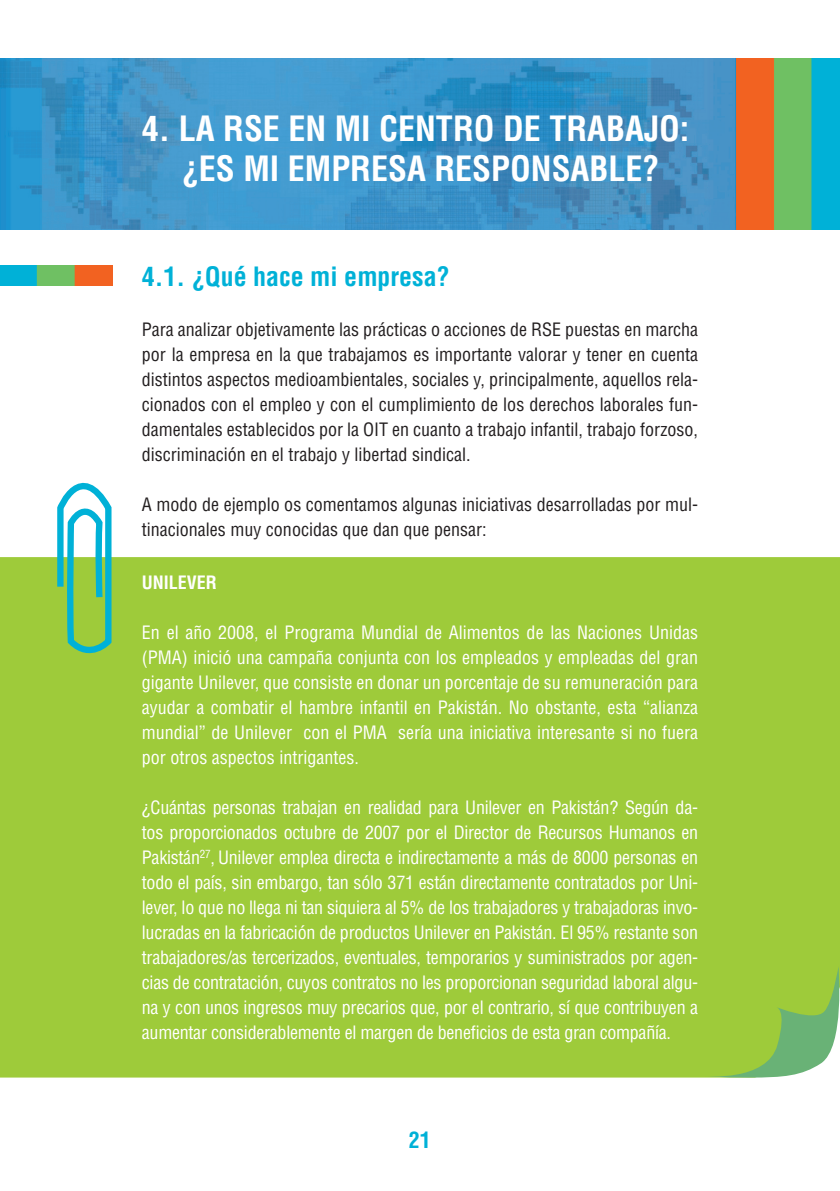
<style>
.page{position:relative;width:840px;height:1191px;background:#fff}
.page>*{position:absolute;margin:0;border:0;box-sizing:border-box;transform-origin:0 0}
.t1{font:700 condensed 34px/40px "Helvetica";color:#fff;text-align:center}
.t2{font:700 condensed 26px "Helvetica";color:#00b1d7}
.t3{font:700 condensed 22px "Helvetica";color:#00b1d7}
.t4{font:condensed 18px/25px "Helvetica";letter-spacing:-.01em;color:#fff;text-align:justify}
.t5{font:condensed 18px/25px "Helvetica";color:#231f20;text-align:justify}
.t6{font:700 condensed 18px "Helvetica";color:#fff}
</style>
<div class="page">
<img style="left:0;top:59px;width:839px;height:171px">
<div style="left:0;top:557px;width:839px;height:520px;background:#9ecb3a"></div>
<svg style="left:54px;top:482px;width:61px;height:179px"></svg>
<svg style="left:704px;top:966px;width:135px;height:112px;background:#95c753"></svg>
<img style="left:0;top:266px;width:112px;height:20px">
<h1 class="t1" style="left:142px;top:108px;width:548px">4. LA RSE EN MI CENTRO DE TRABAJO: ¿ES MI EMPRESA RESPONSABLE?</h1>
<h2 class="t2" style="left:142px;top:260px;width:309px">4.1. ¿Qué hace mi empresa?</h2>
<p class="t5" style="left:142px;top:316px;width:557px">Para analizar objetivamente las prácticas o acciones de RSE puestas en marcha por la empresa en la que trabajamos es importante valorar y tener en cuenta distintos aspectos medioambientales, sociales y, principalmente, aquellos rela&shy;cionados con el empleo y con el cumplimiento de los derechos laborales fun&shy;damentales establecidos por la OIT en cuanto a trabajo infantil, trabajo forzoso, discriminación en el trabajo y libertad sindical.</p>
<p class="t5" style="left:142px;top:491px;width:557px">A modo de ejemplo os comentamos algunas iniciativas desarrolladas por mul&shy;tinacionales muy conocidas que dan que pensar:</p>
<p class="t6" style="left:142px;top:571px;width:77px">UNILEVER</p>
<p class="t4" style="left:142px;top:619px;width:557px">En el año 2008, el Programa Mundial de Alimentos de las Naciones Unidas (PMA) inició una campaña conjunta con los empleados y empleadas del gran gigante Unilever, que consiste en donar un porcentaje de su remuneración para ayudar a combatir el hambre infantil en Pakistán. No obstante, esta “alianza mundial” de Unilever con el PMA sería una iniciativa interesante si no fuera por otros aspectos intrigantes.</p>
<p class="t4" style="left:142px;top:794px;width:557px">¿Cuántas personas trabajan en realidad para Unilever en Pakistán? Según da&shy;tos proporcionados octubre de 2007 por el Director de Recursos Humanos en Pakistán<sup>27</sup>, Unilever emplea directa e indirectamente a más de 8000 personas en todo el país, sin embargo, tan sólo 371 están directamente contratados por Uni&shy;lever, lo que no llega ni tan siquiera al 5% de los trabajadores y trabajadoras invo&shy;lucradas en la fabricación de productos Unilever en Pakistán. El 95% restante son trabajadores/as tercerizados, eventuales, temporarios y suministrados por agen&shy;cias de contratación, cuyos contratos no les proporcionan seguridad laboral algu&shy;na y con unos ingresos muy precarios que, por el contrario, sí que contribuyen a aumentar considerablemente el margen de beneficios de esta gran compañía.</p>
<p class="t3" style="left:409px;top:1125px;width:23px">21</p>
</div>
